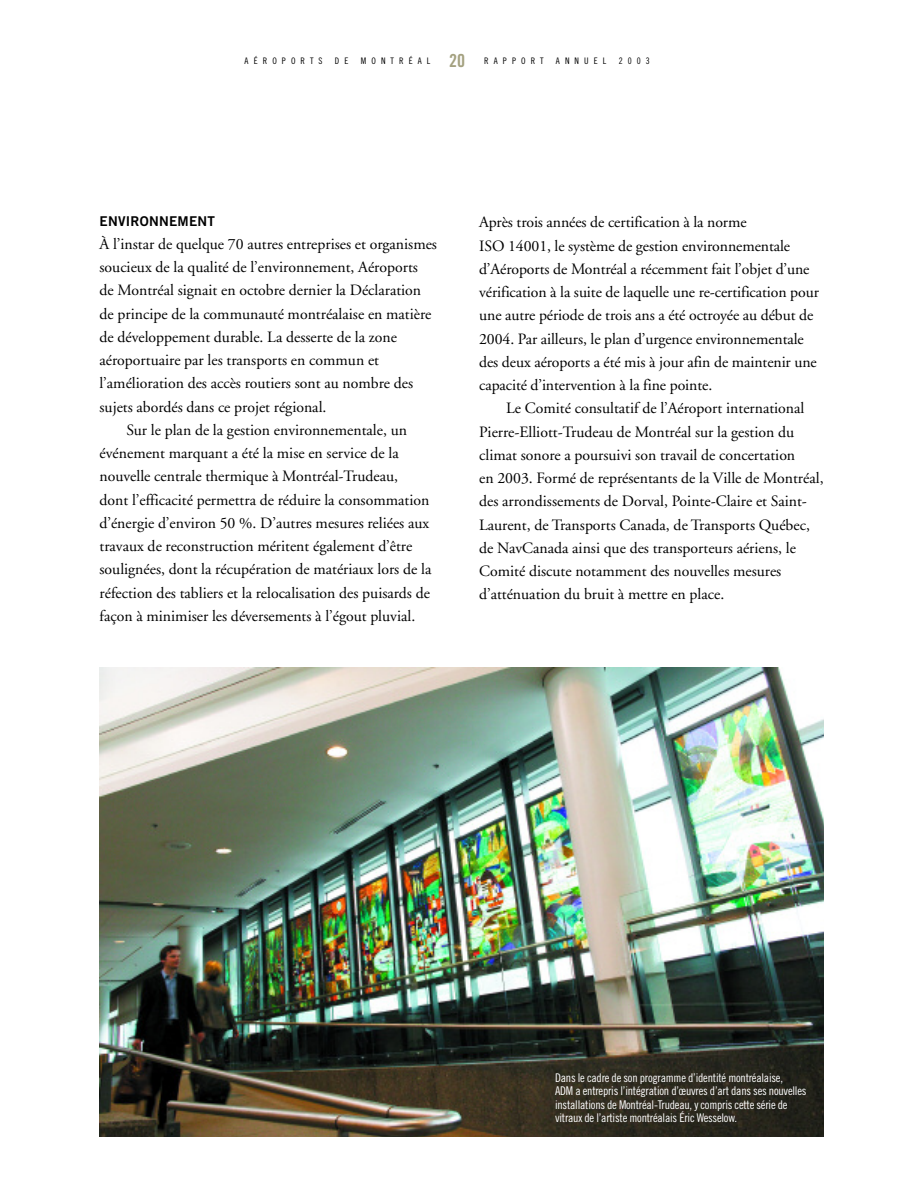
<style>
.page{position:relative;width:918px;height:1188px;background:#fff}
.page>*{position:absolute;margin:0;border:0;box-sizing:border-box;transform-origin:0 0}
.t1{font:15.75px/23.2px "Adobe Garamond";color:#000}
.t2{font:13.5px "Trade Gothic Bold Two";letter-spacing:.02em;color:#000}
.t3{font:12px/13.5px "Trade Gothic Cond Eighteen";letter-spacing:-.02em;color:#fff}
.t4{font:9px "Trade Gothic Cond Eighteen";letter-spacing:.565em;color:#000}
.s1{font-family:"Trade Gothic Bold Cond Twenty";font-size:18px;color:#a4a180}
</style>
<div class="page">
<img style="left:100px;top:668px;width:724px;height:469px">
<p class="t4" style="left:245px;top:57px;width:79px">AÉROPORTS</p>
<p class="t4" style="left:335px;top:57px;width:15px">D E</p>
<p class="t4" style="left:361px;top:57px;width:184px">MONTRÉAL <span class="s1">20</span> RAPPORT</p>
<p class="t4" style="left:556px;top:57px;width:52px">ANNUEL</p>
<p class="t4" style="left:619px;top:57px;width:33px">2003</p>
<p class="t2" style="left:100px;top:216px;width:117px">ENVIRONNEMENT</p>
<p class="t1" style="left:100px;top:234px;width:339px">À l’instar de quelque 70 autres entreprises et organismes</p>
<p class="t1" style="left:100px;top:257px;width:320px">soucieux de la qualité de l’environnement, Aéroports</p>
<p class="t1" style="left:100px;top:280px;width:323px">de Montréal signait en octobre dernier la Déclaration</p>
<p class="t1" style="left:100px;top:303px;width:333px">de principe de la communauté montréalaise en matière</p>
<p class="t1" style="left:100px;top:327px;width:299px">de développement durable. La desserte de la zone</p>
<p class="t1" style="left:100px;top:350px;width:281px">aéroportuaire par les transports en commun et</p>
<p class="t1" style="left:100px;top:373px;width:315px">l’amélioration des accès routiers sont au nombre des</p>
<p class="t1" style="left:100px;top:396px;width:228px">sujets abordés dans ce projet régional.</p>
<p class="t1" style="left:127px;top:420px;width:282px">Sur le plan de la gestion environnementale, un</p>
<p class="t1" style="left:100px;top:443px;width:301px">événement marquant a été la mise en service de la</p>
<p class="t1" style="left:100px;top:466px;width:300px">nouvelle centrale thermique à Montréal-Trudeau,</p>
<p class="t1" style="left:100px;top:489px;width:331px">dont l’efficacité permettra de réduire la consommation</p>
<p class="t1" style="left:100px;top:513px;width:331px">d’énergie d’environ 50 %. D’autres mesures reliées aux</p>
<p class="t1" style="left:100px;top:536px;width:314px">travaux de reconstruction méritent également d’être</p>
<p class="t1" style="left:100px;top:559px;width:333px">soulignées, dont la récupération de matériaux lors de la</p>
<p class="t1" style="left:100px;top:582px;width:332px">réfection des tabliers et la relocalisation des puisards de</p>
<p class="t1" style="left:100px;top:606px;width:317px">façon à minimiser les déversements à l’égout pluvial.</p>
<p class="t1" style="left:479px;top:212px;width:341px">Après trois années de certification à la norme<br>ISO 14001, le système de gestion environnementale d’Aéroports de Montréal a récemment fait l’objet d’une vérification à la suite de laquelle une re-certification pour une autre période de trois ans a été octroyée au début de 2004. Par ailleurs, le plan d’urgence environnementale des deux aéroports a été mis à jour afin de maintenir une capacité d’intervention à la fine pointe.</p>
<p class="t1" style="left:479px;top:398px;width:346px;text-indent:27px">Le Comité consultatif de l’Aéroport international Pierre-Elliott-Trudeau de Montréal sur la gestion du climat sonore a poursuivi son travail de concertation<br>en 2003. Formé de représentants de la Ville de Montréal, des arrondissements de Dorval, Pointe-Claire et Saint-Laurent, de Transports Canada, de Transports Québec, de NavCanada ainsi que des transporteurs aériens, le Comité discute notamment des nouvelles mesures d’atténuation du bruit à mettre en place.</p>
<p class="t3" style="left:555px;top:1072px;width:253px">Dans le cadre de son programme d’identité montréalaise,<br>ADM a entrepris l’intégration d’œuvres d’art dans ses nouvelles installations de Montréal-Trudeau, y compris cette série de vitraux de l’artiste montréalais Éric Wesselow.</p>
</div>
